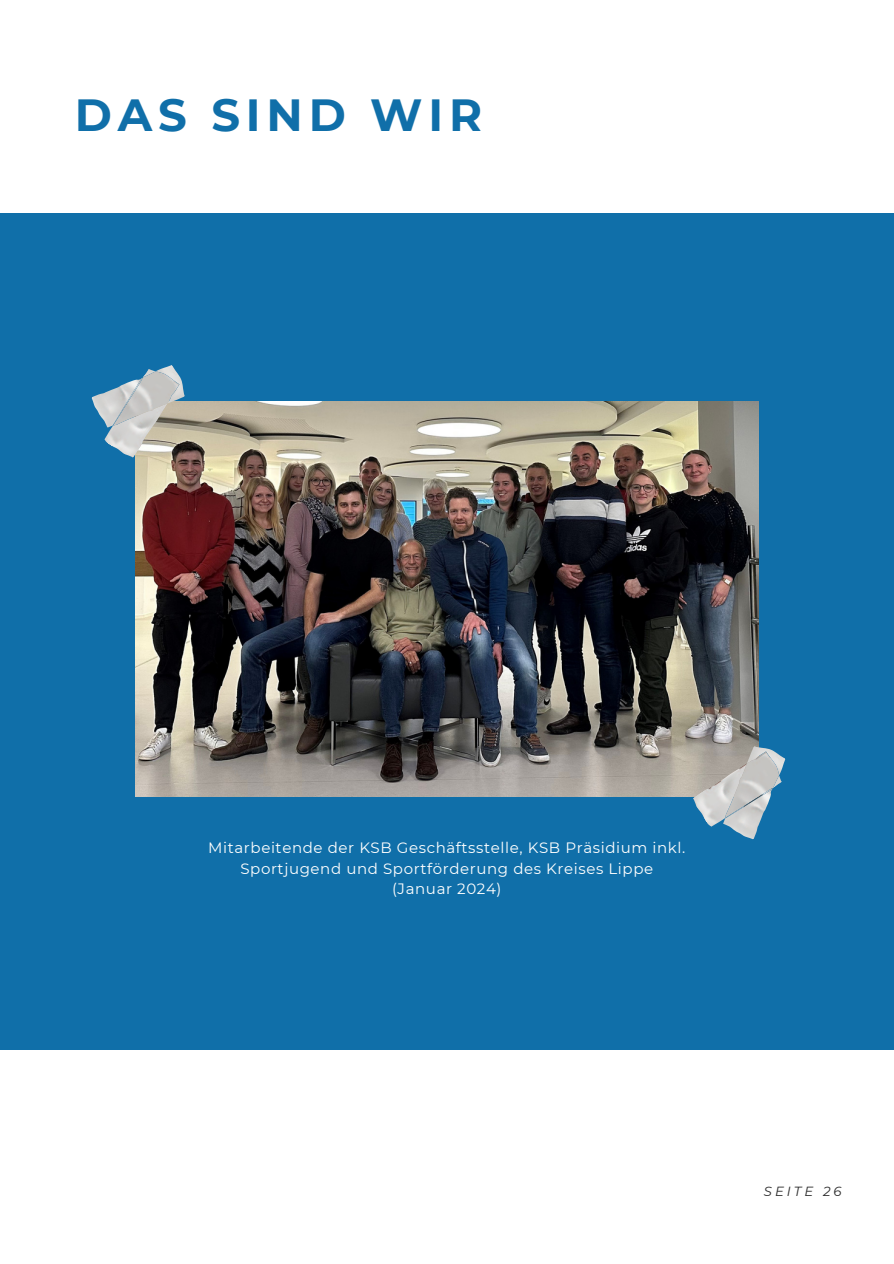
<style>
.page{position:relative;width:894px;height:1264px;background:#fff}
.page>*{position:absolute;margin:0;border:0;box-sizing:border-box;transform-origin:0 0}
.t1{font:700 45px "Montserrat";letter-spacing:.13em;color:#106fa9}
.t2{font:15px/20.2px "Montserrat";letter-spacing:.04em;color:#fff;text-align:center}
.t3{font:italic 13.2px "Montserrat";letter-spacing:.23em;color:#2a2a2a}
</style>
<div class="page">
<div style="left:0;top:214px;width:893px;height:835px;background:#106fa9"></div>
<img style="left:135px;top:401px;width:623px;height:395px">
<img style="left:104px;top:425px;width:63px;height:32px">
<img style="left:147px;top:365px;width:38px;height:60px">
<img style="left:142px;top:371px;width:37px;height:54px">
<img style="left:91px;top:389px;width:50px;height:39px">
<svg style="left:107px;top:425px;width:6px;height:3px"></svg>
<img style="left:112px;top:385px;width:30px;height:40px">
<img style="left:122px;top:378px;width:20px;height:33px">
<img style="left:692px;top:763px;width:33px;height:63px">
<img style="left:725px;top:746px;width:60px;height:38px">
<img style="left:725px;top:751px;width:54px;height:39px">
<img style="left:722px;top:789px;width:40px;height:50px">
<svg style="left:722px;top:818px;width:3px;height:5px"></svg>
<img style="left:724px;top:788px;width:42px;height:30px">
<img style="left:739px;top:788px;width:33px;height:21px">
<h1 class="t1" style="left:75px;top:87px;width:408px">DAS SIND WIR</h1>
<p class="t2" style="left:208px;top:838px;width:478px">Mitarbeitende der KSB Geschäftsstelle, KSB Präsidium inkl.<br>Sportjugend und Sportförderung des Kreises Lippe<br>(Januar 2024)</p>
<p class="t3" style="left:763px;top:1182px;width:79px">SEITE 26</p>
</div>
